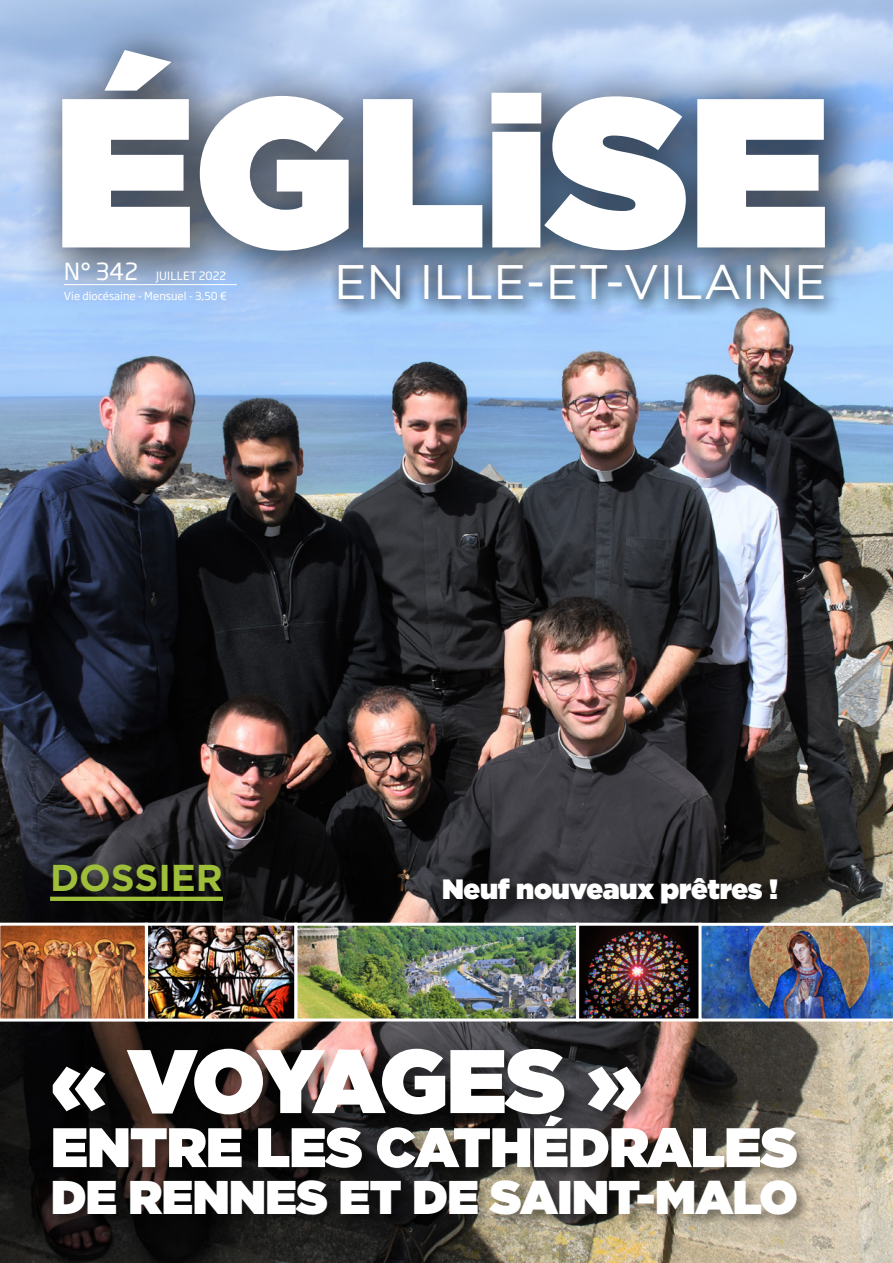
<style>
.page{position:relative;width:893px;height:1263px;background:#fff}
.page>*{position:absolute;margin:0;border:0;box-sizing:border-box;transform-origin:0 0}
.t1{font:900 211.95px "Gotham HTF";color:#fff}
.t2{font:900 90px "Gotham HTF";letter-spacing:-.055em;color:#fff}
.t3{font:900 55.5px "Gotham HTF";letter-spacing:-.01em;color:#fff}
.t4{font:48.45px "Gotham HTF";color:#fff}
.t5{font:900 47.25px "Gotham HTF";letter-spacing:-.01em;color:#fff}
.t6{font:700 37.35px "Gotham HTF";color:#9fbe3a}
.t7{font:900 27.9px "Gotham HTF";letter-spacing:-.01em;color:#fff}
.t8{font:11.4px "Soho Gothic Pro";letter-spacing:.015em;color:#fff}
.t9{font:10.8px "Soho Gothic Pro";color:#fff}
.s1{font-size:23.25px}
</style>
<div class="page">
<img style="left:0;top:0;width:893px;height:1263px">
<div style="left:24px;top:13px;width:857px;height:292px;background:#000;opacity:.6"></div>
<hr style="left:64px;top:284px;width:173px;height:1px;background:#fff">
<div style="left:53px;top:868px;width:193px;height:56px;background:#000;opacity:.75"></div>
<hr style="left:50px;top:897px;width:173px;height:4px;background:#9fbe3a">
<div style="left:51px;top:1047px;width:760px;height:181px;background:#000;opacity:.38"></div>
<div style="left:440px;top:875px;width:354px;height:44px;background:#000;opacity:.38"></div>
<div style="left:329px;top:255px;width:513px;height:62px;background:#000;opacity:.9"></div>
<img style="left:149px;top:927px;width:549px;height:90px">
<img style="left:0;top:923px;width:145px;height:98px">
<div style="left:145px;top:923px;width:152px;height:98px;border:3px solid #fff"></div>
<div style="left:294px;top:923px;width:285px;height:98px;border:3px solid #fff"></div>
<div style="left:576px;top:923px;width:126px;height:98px;border:3px solid #fff"></div>
<img style="left:698px;top:923px;width:195px;height:98px">
<h1 class="t1" style="left:54px;top:50px;width:777px">ÉGLiSE</h1>
<p class="t8" style="left:64px;top:267px;width:164px"><span class="s1">N° 342</span> JUILLET 2022</p>
<p class="t9" style="left:64px;top:288px;width:165px">Vie diocésaine - Mensuel - 3,50 €</p>
<h3 class="t4" style="left:334px;top:255px;width:494px">EN ILLE-ET-VILAINE</h3>
<h3 class="t6" style="left:50px;top:856px;width:174px">DOSSIER</h3>
<h3 class="t7" style="left:442px;top:873px;width:338px">Neuf nouveaux prêtres !</h3>
<h2 class="t2" style="left:51px;top:1029px;width:593px">« VOYAGES »</h2>
<h3 class="t3" style="left:51px;top:1115px;width:748px">ENTRE LES CATHÉDRALES</h3>
<h3 class="t5" style="left:51px;top:1169px;width:748px">DE RENNES ET DE SAINT-MALO</h3>
</div>
